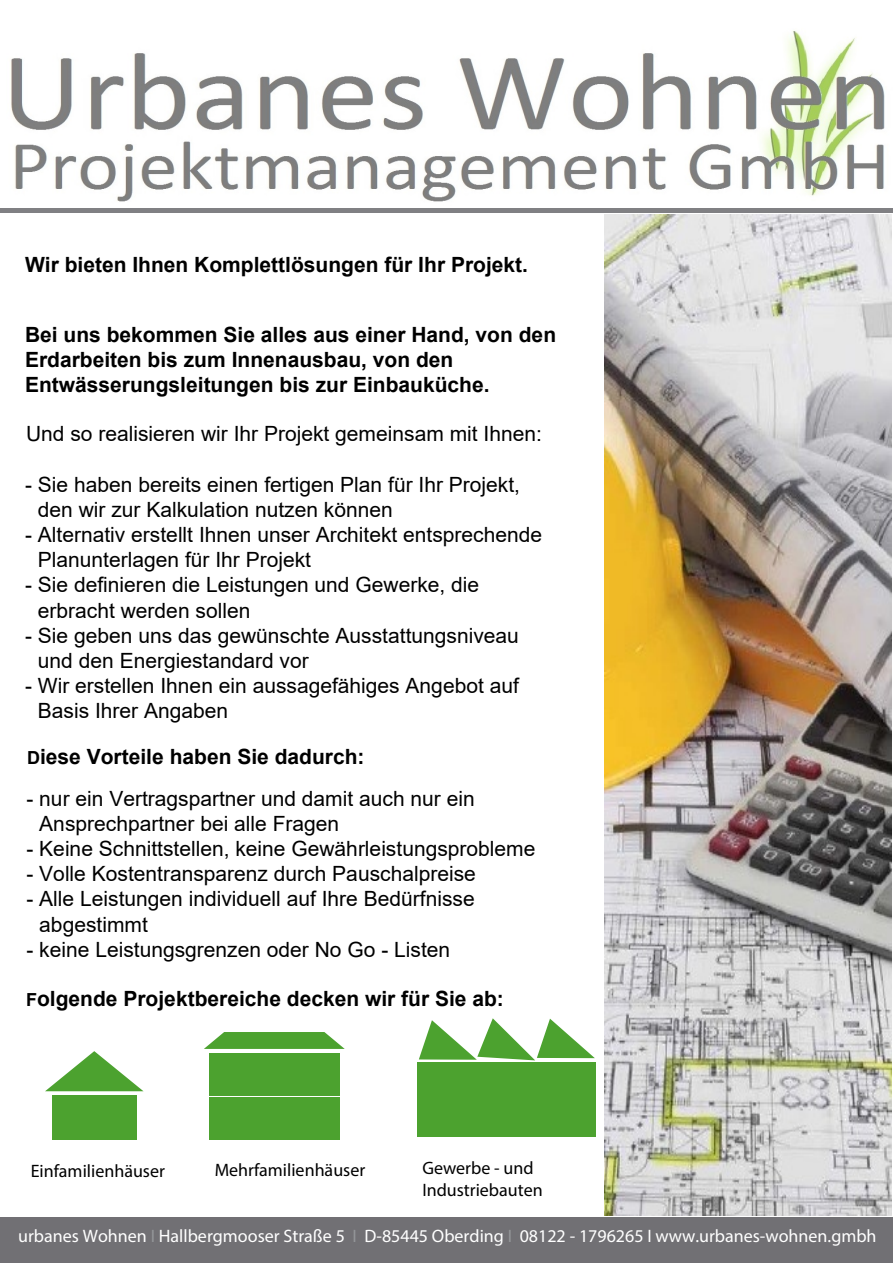
<style>
.page{position:relative;width:893px;height:1263px;background:#fff}
.page>*{position:absolute;margin:0;border:0;box-sizing:border-box;transform-origin:0 0}
.t1{font:21px/25.2px "Arial";color:#000}
.t2{font:700 21px/25.2px "Arial";color:#000}
.t3{font:18px "Myriad Pro";color:#fff}
.t4{font:18px/21.6px "Myriad Pro";color:#000}
.s1{font-size:18px}
.s2{color:#939598}
</style>
<div class="page">
<div style="left:0;top:1217px;width:893px;height:46px;background:#717074"></div>
<div style="left:0;top:208px;width:893px;height:5px;background:#808083"></div>
<div style="left:52px;top:1095px;width:84px;height:45px;background:#4ca22f"></div>
<svg style="left:45px;top:1051px;width:98px;height:40px"></svg>
<div style="left:209px;top:1098px;width:131px;height:42px;background:#4ca22f"></div>
<div style="left:210px;top:1053px;width:130px;height:42px;background:#4ca22f"></div>
<svg style="left:204px;top:1032px;width:141px;height:17px;background:#66af4d"></svg>
<div style="left:417px;top:1062px;width:178px;height:75px;background:#4ca22f"></div>
<svg style="left:419px;top:1018px;width:176px;height:42px"></svg>
<img style="left:11px;top:30px;width:874px;height:172px">
<img style="left:605px;top:215px;width:286px;height:1000px">
<p class="t2" style="left:25px;top:252px;width:504px">Wir bieten Ihnen Komplettlösungen für Ihr Projekt.</p>
<p class="t2" style="left:25px;top:322px;width:533px">Bei uns bekommen Sie alles aus einer Hand, von den<br>Erdarbeiten bis zum Innenausbau, von den<br>Entwässerungsleitungen bis zur Einbauküche.</p>
<p class="t1" style="left:26px;top:421px;width:517px">Und so realisieren wir Ihr Projekt gemeinsam mit Ihnen:</p>
<p class="t1" style="left:38px;top:471px;width:484px;text-indent:-13px">- Sie haben bereits einen fertigen Plan für Ihr Projekt, den wir zur Kalkulation nutzen können</p>
<p class="t1" style="left:38px;top:522px;width:506px;text-indent:-13px">- Alternativ erstellt Ihnen unser Architekt entsprechende<br>Planunterlagen für Ihr Projekt</p>
<p class="t1" style="left:38px;top:572px;width:443px;text-indent:-13px">- Sie definieren die Leistungen und Gewerke, die erbracht werden sollen</p>
<p class="t1" style="left:38px;top:623px;width:482px;text-indent:-13px">- Sie geben uns das gewünschte Ausstattungsniveau und den Energiestandard vor</p>
<p class="t1" style="left:38px;top:673px;width:482px;text-indent:-13px">- Wir erstellen Ihnen ein aussagefähiges Angebot auf<br>Basis Ihrer Angaben</p>
<p class="t2" style="left:27px;top:744px;width:339px"><span class="s1">D</span>iese Vorteile haben Sie dadurch:</p>
<p class="t1" style="left:39px;top:785px;width:437px;text-indent:-13px">- nur ein Vertragspartner und damit auch nur ein<br>Ansprechpartner bei alle Fragen</p>
<p class="t1" style="left:26px;top:836px;width:510px">- Keine Schnittstellen, keine Gewährleistungsprobleme</p>
<p class="t1" style="left:26px;top:861px;width:451px">- Volle Kostentransparenz durch Pauschalpreise</p>
<p class="t1" style="left:39px;top:886px;width:437px;text-indent:-13px">- Alle Leistungen individuell auf Ihre Bedürfnisse abgestimmt</p>
<p class="t1" style="left:26px;top:936px;width:425px">- keine Leistungsgrenzen oder No Go - Listen</p>
<p class="t2" style="left:26px;top:986px;width:479px"><span class="s1">F</span>olgende Projektbereiche decken wir für Sie ab:</p>
<p class="t4" style="left:31px;top:1160px;width:136px">Einfamilienhäuser</p>
<p class="t4" style="left:215px;top:1158px;width:152px">Mehrfamilienhäuser</p>
<p class="t4" style="left:422px;top:1157px;width:122px">Gewerbe - und<br>Industriebauten</p>
<p class="t3" style="left:18px;top:1225px;width:860px">urbanes Wohnen <span class="s2">I</span> Hallbergmooser Straße 5 <span class="s2">I</span> D-85445 Oberding <span class="s2">I</span> 08122 - 1796265 I www.urbanes-wohnen.gmbh</p>
</div>
